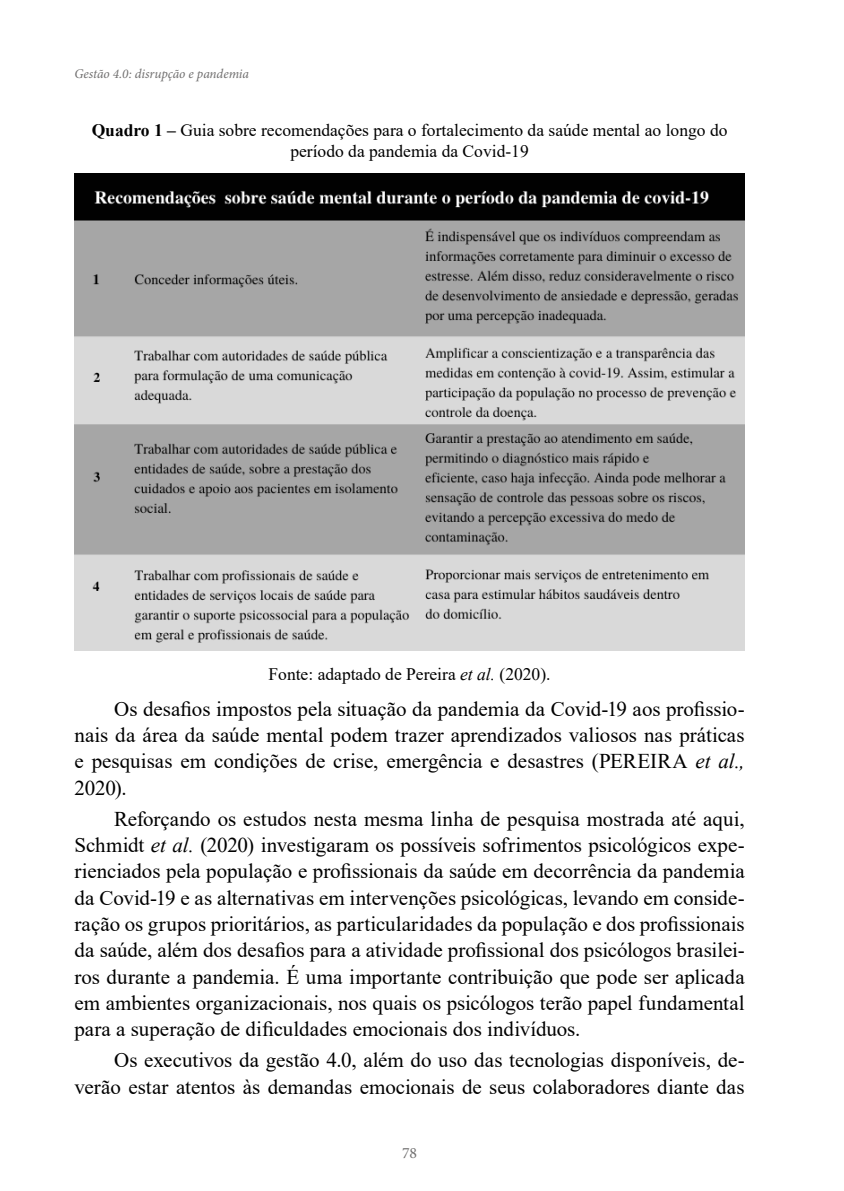
<style>
.page{position:relative;width:844px;height:1191px;background:#fff}
.page>*{position:absolute;margin:0;border:0;box-sizing:border-box;transform-origin:0 0}
.t1{font:21px/26.2px "Times New Roman";color:#000;text-align:justify}
.t2{font:17.5px/21px "Times New Roman";color:#000;text-align:center}
.t3{font:15.75px "Minion Pro";color:#706f6f}
.t4{font:italic 13.3px "Minion Pro";letter-spacing:-.005em;color:#706f6f}
.s1{font-weight:700}
.s2{font-style:italic}
</style>
<div class="page">
<img style="left:74px;top:174px;width:670px;height:476px">
<p class="t4" style="left:74px;top:65px;width:176px">Gestão 4.0: disrupção e pandemia</p>
<p class="t2" style="left:92px;top:119px;width:637px"><span class="s1">Quadro 1 –</span> Guia sobre recomendações para o fortalecimento da saúde mental ao longo do período da pandemia da Covid-19</p>
<p class="t2" style="left:268px;top:663px;width:283px">Fonte: adaptado de Pereira <span class="s2">et al.</span> (2020).</p>
<p class="t1" style="left:74px;top:695px;width:671px;text-indent:40px">Os desafios impostos pela situação da pandemia da Covid-19 aos profissio&shy;nais da área da saúde mental podem trazer aprendizados valiosos nas práticas e pesquisas em condições de crise, emergência e desastres (PEREIRA <span class="s2">et al., </span>2020).</p>
<p class="t1" style="left:74px;top:805px;width:671px;text-indent:40px">Reforçando os estudos nesta mesma linha de pesquisa mostrada até aqui, Schmidt <span class="s2">et al.</span> (2020) investigaram os possíveis sofrimentos psicológicos expe&shy;rienciados pela população e profissionais da saúde em decorrência da pandemia da Covid-19 e as alternativas em intervenções psicológicas, levando em conside&shy;ração os grupos prioritários, as particularidades da população e dos profissionais da saúde, além dos desafios para a atividade profissional dos psicólogos brasilei&shy;ros durante a pandemia. É uma importante contribuição que pode ser aplicada em ambientes organizacionais, nos quais os psicólogos terão papel fundamental para a superação de dificuldades emocionais dos indivíduos.</p>
<p class="t1" style="left:74px;top:1046px;width:671px;text-align:right">Os executivos da gestão 4.0, além do uso das tecnologias disponíveis, de&shy;verão estar atentos às demandas emocionais de seus colaboradores diante das</p>
<p class="t3" style="left:402px;top:1142px;width:17px">78</p>
</div>
